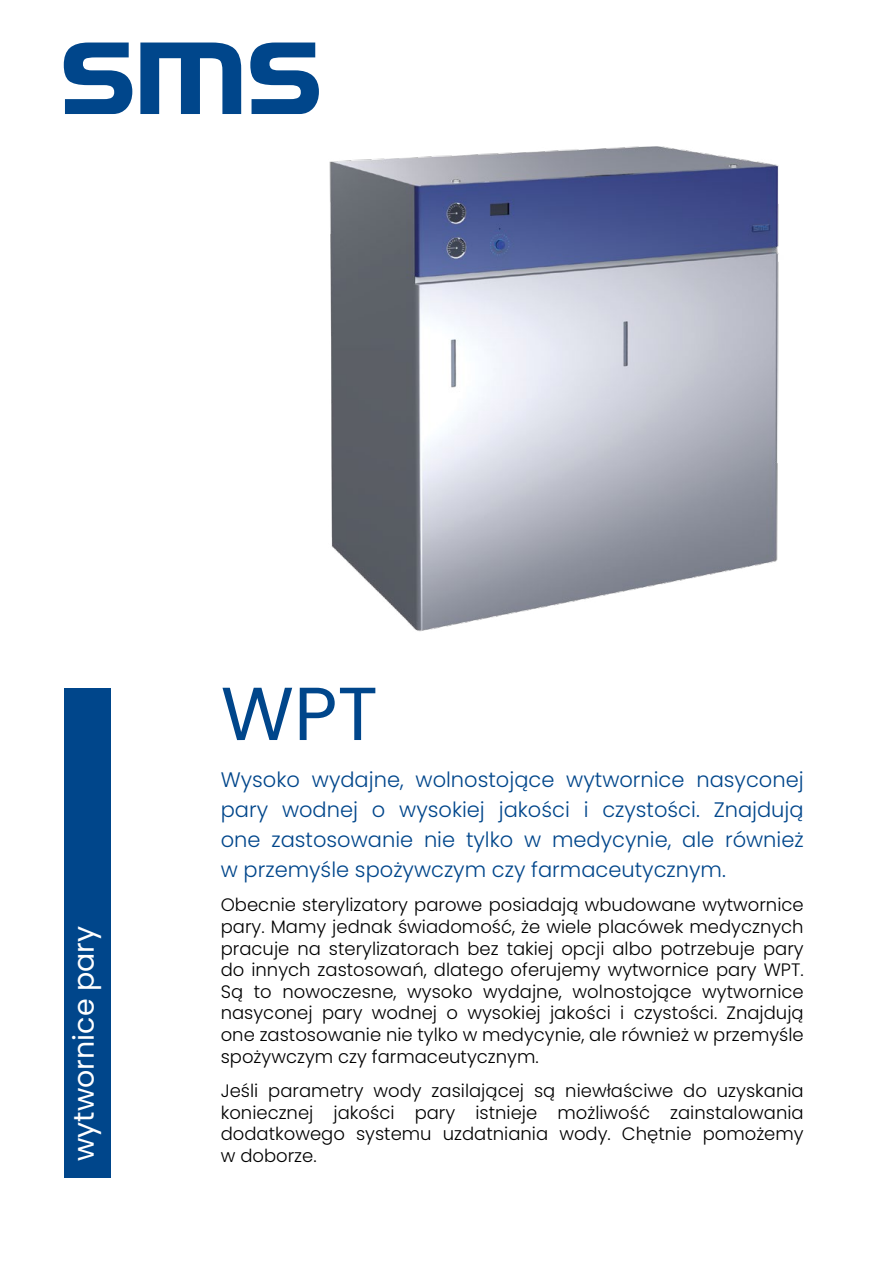
<style>
.page{position:relative;width:893px;height:1263px;background:#fff}
.page>*{position:absolute;margin:0;border:0;box-sizing:border-box;transform-origin:0 0}
.t1{font:75px "Poppins";color:#00468b}
.t2{font:28.5px "Poppins";color:#fff}
.t3{font:300 21px/30px "Poppins";color:#00468b;text-align:justify}
.t4{font:300 18px/21.6px "Poppins";color:#000;text-align:justify}
</style>
<div class="page">
<div style="left:64px;top:689px;width:47px;height:489px;background:#00468b"></div>
<img style="left:241px;top:110px;width:538px;height:522px">
<svg style="left:250px;top:43px;width:69px;height:71px"></svg>
<svg style="left:140px;top:43px;width:101px;height:71px"></svg>
<svg style="left:64px;top:43px;width:68px;height:71px"></svg>
<h2 class="t2" style="left:67px;top:1161px;width:237px;rotate:-90deg">wytwornice pary</h2>
<h1 class="t1" style="left:221px;top:670px;width:159px">WPT</h1>
<p class="t3" style="left:221px;top:765px;width:584px">Wysoko wydajne, wolnostojące wytwornice nasyconej pary wodnej o wysokiej jakości i czystości. Znajdują one zastosowanie nie tylko w medycynie, ale również w przemyśle spożywczym czy farmaceutycznym.</p>
<p class="t4" style="left:221px;top:894px;width:584px">Obecnie sterylizatory parowe posiadają wbudowane wytwornice pary. Mamy jednak świadomość, że wiele placówek medycznych pracuje na sterylizatorach bez takiej opcji albo potrzebuje pary do innych zastosowań, dlatego oferujemy wytwornice pary WPT.<br>Są to nowoczesne, wysoko wydajne, wolnostojące wytwornice nasyconej pary wodnej o wysokiej jakości i czystości. Znajdują one zastosowanie nie tylko w medycynie, ale również w przemyśle spożywczym czy farmaceutycznym.</p>
<p class="t4" style="left:221px;top:1080px;width:584px">Jeśli parametry wody zasilającej są niewłaściwe do uzyskania koniecznej jakości pary istnieje możliwość zainstalowania dodatkowego systemu uzdatniania wody. Chętnie pomożemy w doborze.</p>
</div>
